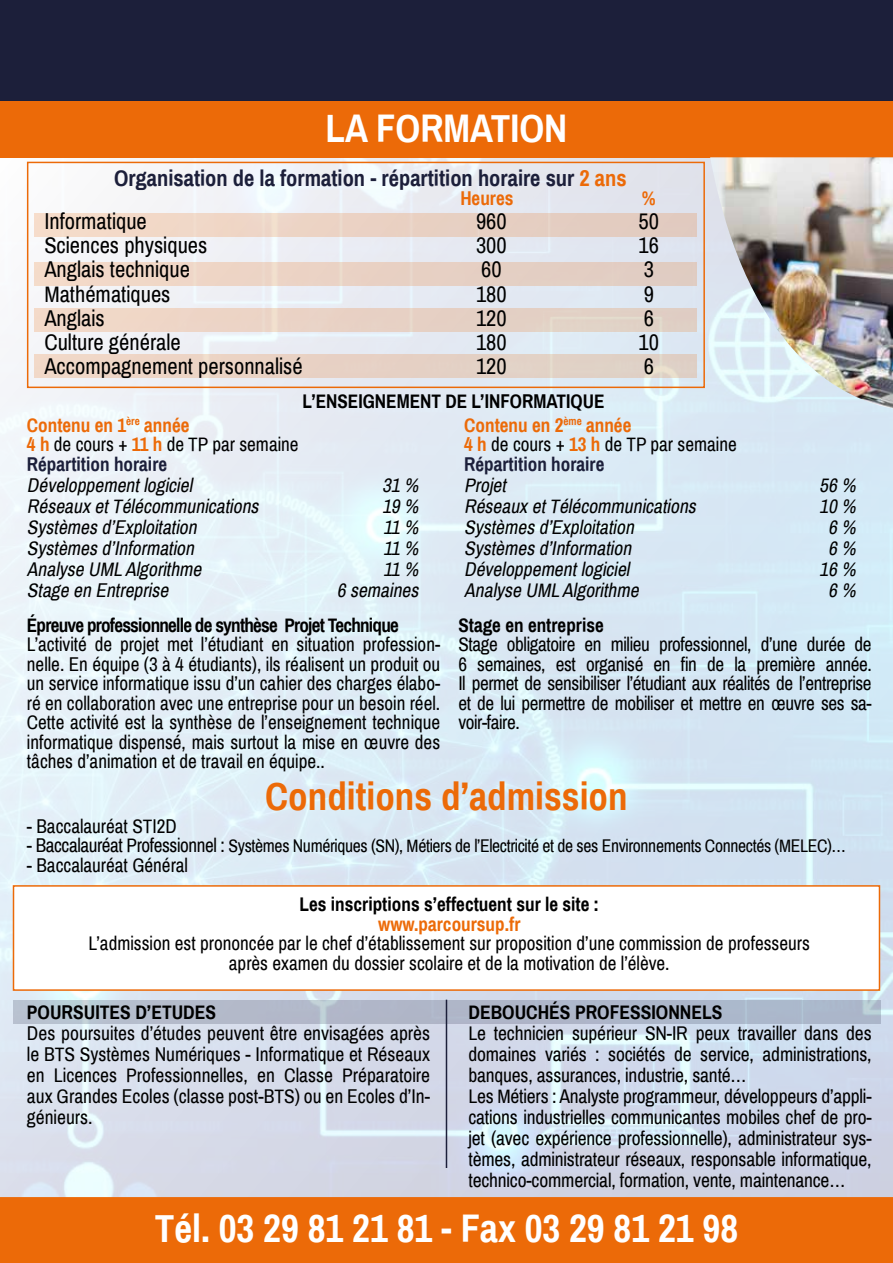
<style>
.page{position:relative;width:893px;height:1263px;background:#fff}
.page>*{position:absolute;margin:0;border:0;box-sizing:border-box;transform-origin:0 0}
.t1{font:700 39px "Archivo Narrow";color:#fff}
.t2{font:700 39px "Archivo Narrow";color:#ec6a08}
.t3{font:22.5px "Archivo Narrow";color:#000}
.t4{font:700 22.5px "Archivo Narrow";color:#1c1f3a}
.t5{font:19.5px/19.5px "Archivo Narrow";letter-spacing:-.01em;color:#000}
.t6{font:italic 19.5px "Archivo Narrow";color:#000}
.t7{font:700 19.5px "Archivo Narrow";color:#000}
.t8{font:700 19.5px "Archivo Narrow";letter-spacing:-.04em;color:#000}
.t9{font:700 19.5px "Archivo Narrow";color:#ec6a08}
.t10{font:18px "Archivo Narrow";letter-spacing:-.02em;color:#000}
.s1{color:#ec6a08}
.s2{font-weight:700;color:#ec6a08}
.s3{font-weight:700;color:#1c1f3a}
.s4{font-size:19.5px}
</style>
<div class="page">
<img style="left:0;top:157px;width:893px;height:1040px">
<div style="left:0;top:0;width:893px;height:101px;background:#1c1f3a"></div>
<div style="left:0;top:101px;width:893px;height:56px;background:#ec6a08"></div>
<div style="left:0;top:1197px;width:893px;height:66px;background:#ec6a08"></div>
<img style="left:710px;top:157px;width:183px;height:251px">
<div style="left:27px;top:162px;width:678px;height:226px;border:2px solid #ec6a08"></div>
<div style="left:34px;top:213px;width:662px;height:24px;background:#ead2c4"></div>
<div style="left:34px;top:262px;width:662px;height:24px;background:#e9d1c4"></div>
<div style="left:34px;top:308px;width:662px;height:24px;background:#e7d2c6"></div>
<div style="left:13px;top:885px;width:867px;height:106px;background:#fff;border:2px solid #ec6a08"></div>
<svg style="left:13px;top:1000px;width:867px;height:23px;background:#b0b9ca"></svg>
<hr style="left:446px;top:1000px;width:1px;height:168px;background:#1c1f3a">
<div style="left:35px;top:354px;width:662px;height:24px;background:#e7d2c5"></div>
<h1 class="t1" style="left:326px;top:105px;width:243px">LA FORMATION</h1>
<p class="t4" style="left:114px;top:164px;width:514px">Organisation de la formation - répartition horaire sur <span class="s1">2 ans</span></p>
<p class="t9" style="left:460px;top:187px;width:55px">Heures</p>
<p class="t9" style="left:642px;top:187px;width:15px">%</p>
<p class="t3" style="left:44px;top:208px;width:104px">Informatique</p>
<p class="t3" style="left:476px;top:208px;width:32px">960</p>
<p class="t3" style="left:639px;top:208px;width:22px">50</p>
<p class="t3" style="left:44px;top:232px;width:165px">Sciences physiques</p>
<p class="t3" style="left:476px;top:232px;width:32px">300</p>
<p class="t3" style="left:639px;top:232px;width:22px">16</p>
<p class="t3" style="left:44px;top:256px;width:147px">Anglais technique</p>
<p class="t3" style="left:481px;top:256px;width:22px">60</p>
<p class="t3" style="left:644px;top:256px;width:12px">3</p>
<p class="t3" style="left:44px;top:280px;width:128px">Mathématiques</p>
<p class="t3" style="left:476px;top:280px;width:32px">180</p>
<p class="t3" style="left:644px;top:280px;width:12px">9</p>
<p class="t3" style="left:44px;top:304px;width:62px">Anglais</p>
<p class="t3" style="left:476px;top:304px;width:32px">120</p>
<p class="t3" style="left:644px;top:304px;width:12px">6</p>
<p class="t3" style="left:44px;top:328px;width:138px">Culture générale</p>
<p class="t3" style="left:476px;top:328px;width:32px">180</p>
<p class="t3" style="left:639px;top:328px;width:22px">10</p>
<p class="t3" style="left:44px;top:352px;width:260px">Accompagnement personnalisé</p>
<p class="t3" style="left:476px;top:352px;width:32px">120</p>
<p class="t3" style="left:644px;top:352px;width:12px">6</p>
<p class="t7" style="left:303px;top:389px;width:303px">L’ENSEIGNEMENT DE L’INFORMATIQUE</p>
<p class="t5" style="left:27px;top:416px;width:273px"><span class="s2">Contenu en 1</span><sup>ère</sup> <span class="s2">année<br>4 h</span> de cours + <span class="s2">11 h</span> de TP par semaine<br><span class="s3">Répartition horaire</span></p>
<p class="t6" style="left:27px;top:473px;width:171px">Développementlogiciel</p>
<p class="t6" style="left:382px;top:473px;width:42px">31 %</p>
<p class="t6" style="left:27px;top:494px;width:238px">RéseauxetTélécommunications</p>
<p class="t6" style="left:382px;top:494px;width:42px">19 %</p>
<p class="t6" style="left:27px;top:515px;width:176px">Systèmesd’Exploitation</p>
<p class="t6" style="left:383px;top:515px;width:41px">11 %</p>
<p class="t6" style="left:27px;top:536px;width:173px">Systèmesd’Information</p>
<p class="t6" style="left:383px;top:536px;width:41px">11 %</p>
<p class="t6" style="left:27px;top:557px;width:180px">Analyse UMLAlgorithme</p>
<p class="t6" style="left:383px;top:557px;width:41px">11 %</p>
<p class="t6" style="left:27px;top:578px;width:147px">Stage en Entreprise</p>
<p class="t6" style="left:337px;top:578px;width:88px">6 semaines</p>
<p class="t8" style="left:27px;top:613px;width:373px">Épreuve professionnelle de synthèse Projet Technique</p>
<p class="t5" style="left:27px;top:635px;width:415px;text-align:justify">L’activité de projet met l’étudiant en situation profession&shy;nelle. En équipe (3 à 4 étudiants), ils réalisent un produit ou un service informatique issu d’un cahier des charges élabo&shy;ré en collaboration avec une entreprise pour un besoin réel.<br>Cette activité est la synthèse de l’enseignement technique informatique dispensé, mais surtout la mise en œuvre des tâches d’animation et de travail en équipe..</p>
<p class="t5" style="left:464px;top:416px;width:274px"><span class="s2">Contenu en 2</span><sup>ème</sup> <span class="s2">année<br>4 h</span> de cours + <span class="s2">13 h</span> de TP par semaine<br><span class="s3">Répartition horaire</span></p>
<p class="t6" style="left:464px;top:473px;width:48px">Projet</p>
<p class="t6" style="left:819px;top:473px;width:42px">56 %</p>
<p class="t6" style="left:464px;top:494px;width:238px">RéseauxetTélécommunications</p>
<p class="t6" style="left:819px;top:494px;width:42px">10 %</p>
<p class="t6" style="left:464px;top:515px;width:176px">Systèmesd’Exploitation</p>
<p class="t6" style="left:828px;top:515px;width:33px">6 %</p>
<p class="t6" style="left:464px;top:536px;width:173px">Systèmesd’Information</p>
<p class="t6" style="left:828px;top:536px;width:33px">6 %</p>
<p class="t6" style="left:464px;top:557px;width:171px">Développementlogiciel</p>
<p class="t6" style="left:819px;top:557px;width:42px">16 %</p>
<p class="t6" style="left:464px;top:578px;width:180px">Analyse UMLAlgorithme</p>
<p class="t6" style="left:828px;top:578px;width:33px">6 %</p>
<p class="t7" style="left:458px;top:613px;width:147px">Stage en entreprise</p>
<p class="t5" style="left:458px;top:635px;width:415px;text-align:justify">Stage obligatoire en milieu professionnel, d’une durée de 6 semaines, est organisé en fin de la première année.<br>Il permet de sensibiliser l’étudiant aux réalités de l’entreprise et de lui permettre de mobiliser et mettre en œuvre ses sa&shy;voir-faire.</p>
<h1 class="t2" style="left:265px;top:773px;width:364px">Conditions d’admission</h1>
<p class="t5" style="left:27px;top:816px;width:151px">- Baccalauréat STI2D</p>
<p class="t10" style="left:27px;top:835px;width:821px"><span class="s4">- Baccalauréat Professionnel :</span> Systèmes Numériques (SN), Métiers de l’Electricité et de ses Environnements Connectés (MELEC)…</p>
<p class="t5" style="left:27px;top:855px;width:163px">- Baccalauréat Général</p>
<p class="t7" style="left:299px;top:893px;width:301px">Les inscriptions s’effectuent sur le site :</p>
<p class="t9" style="left:378px;top:912px;width:144px">www.parcoursup.fr</p>
<p class="t5" style="left:89px;top:934px;width:723px;text-align:center">L’admission est prononcée par le chef d’établissement sur proposition d’une commission de professeurs après examen du dossier scolaire et de la motivation de l’élève.</p>
<p class="t7" style="left:27px;top:1000px;width:191px">POURSUITES D’ETUDES</p>
<p class="t5" style="left:27px;top:1023px;width:405px;line-height:21px;text-align:justify">Des poursuites d’études peuvent être envisagées après le BTS Systèmes Numériques - Informatique et Réseaux en Licences Professionnelles, en Classe Préparatoire aux Grandes Ecoles (classe post-BTS) ou en Ecoles d’In&shy;génieurs.</p>
<p class="t7" style="left:468px;top:1000px;width:256px">DEBOUCHÉS PROFESSIONNELS</p>
<p class="t5" style="left:468px;top:1023px;width:405px;line-height:21px">Le technicien supérieur SN-IR peux travailler dans des domaines variés : sociétés de service, administrations, banques, assurances, industrie, santé…<br>Les Métiers : Analyste programmeur, développeurs d’appli&shy;cations industrielles communicantes mobiles chef de pro&shy;jet (avec expérience professionnelle), administrateur sys&shy;tèmes, administrateur réseaux, responsable informatique, technico-commercial, formation, vente, maintenance…</p>
<h1 class="t1" style="left:155px;top:1204px;width:585px">Tél. 03 29 81 21 81 - Fax 03 29 81 21 98</h1>
</div>
